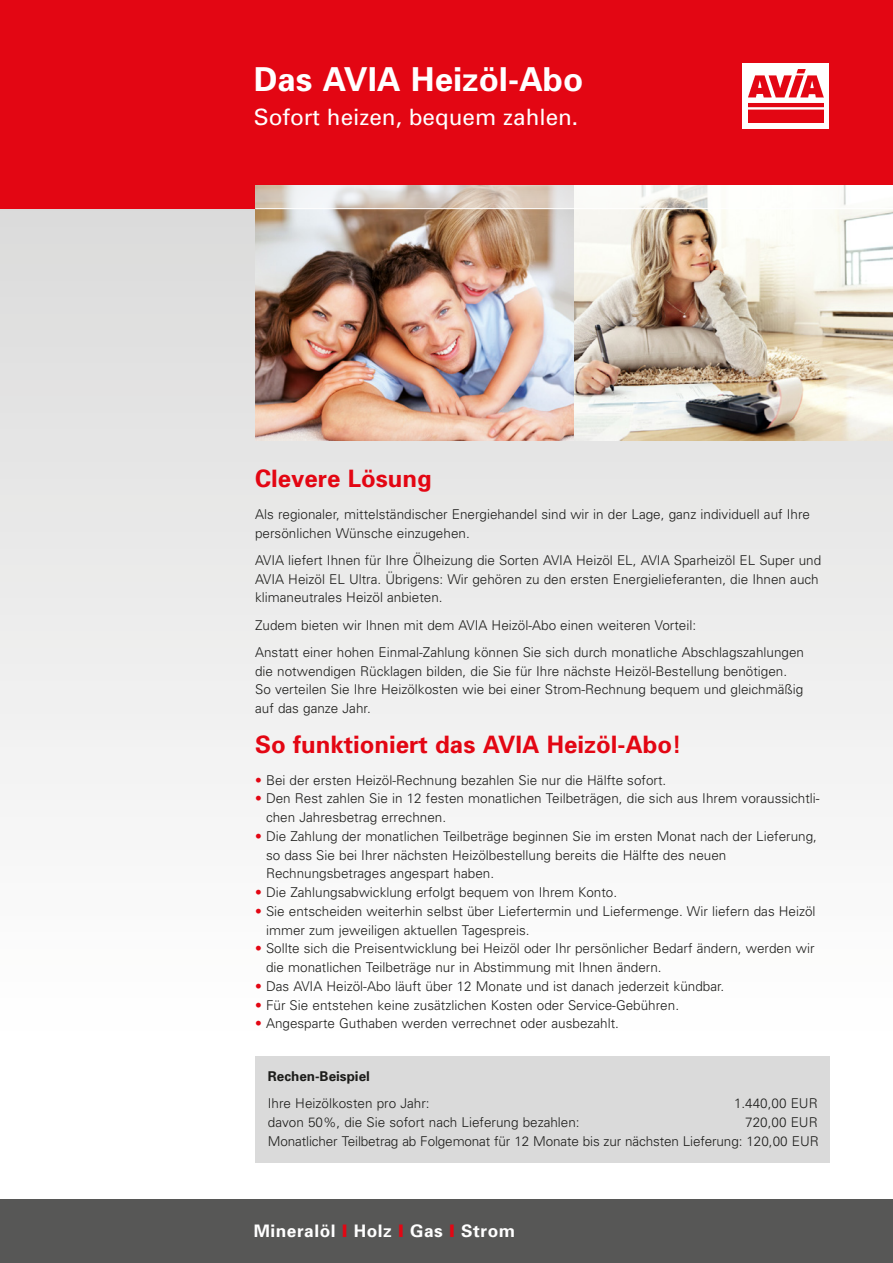
<style>
.page{position:relative;width:893px;height:1263px;background:#fff}
.page>*{position:absolute;margin:0;border:0;box-sizing:border-box;transform-origin:0 0}
.headline_weiss{font:700 33px "Univers";color:#fff}
.headline_rot{font:700 24px "Univers";color:#e30613}
.fließtext_weiss{font:22.5px "Univers";color:#fff}
.t1{font:700 17.25px "Univers";letter-spacing:.03em;color:#fff}
.fließtext_schwarz{font:300 13.5px/18.8px "Univers";color:#1d1d1b}
.fließtext_schwarz-2{font:700 13.5px "Univers";color:#1d1d1b}
.s1{color:#e30613}
.s2{font-weight:900;color:#e30613}
</style>
<div class="page">
<svg style="left:0;top:208px;width:893px;height:592px"></svg>
<div style="left:0;top:0;width:893px;height:208px;background:#e30613"></div>
<img style="left:255px;top:209px;width:638px;height:232px">
<div style="left:743px;top:64px;width:86px;height:65px;background:#fff"></div>
<img style="left:749px;top:70px;width:74px;height:53px">
<svg style="left:255px;top:186px;width:638px;height:22px;background:#eae6e0"></svg>
<hr style="left:255px;top:208px;width:638px;height:1px;background:#fff">
<div style="left:255px;top:1056px;width:574px;height:106px;background:#dadada"></div>
<div style="left:0;top:1200px;width:893px;height:63px;background:#575756"></div>
<p class="headline_weiss" style="left:254px;top:58px;width:331px">Das AVIA Heizöl-Abo</p>
<p class="fließtext_weiss" style="left:254px;top:103px;width:326px">Sofort heizen, bequem zahlen.</p>
<p class="headline_rot" style="left:255px;top:463px;width:178px">Clevere Lösung</p>
<p class="fließtext_schwarz" style="left:255px;top:504px;width:556px">Als regionaler, mittelständischer Energiehandel sind wir in der Lage, ganz individuell auf Ihre persönlichen Wünsche einzugehen.</p>
<p class="fließtext_schwarz" style="left:255px;top:550px;width:568px">AVIA liefert Ihnen für Ihre Ölheizung die Sorten AVIA Heizöl EL, AVIA Sparheizöl EL Super und<br>AVIA Heizöl EL Ultra. Übrigens: Wir gehören zu den ersten Energielieferanten, die Ihnen auch klimaneutrales Heizöl anbieten.</p>
<p class="fließtext_schwarz" style="left:255px;top:615px;width:442px">Zudem bieten wir Ihnen mit dem AVIA Heizöl-Abo einen weiteren Vorteil:</p>
<p class="fließtext_schwarz" style="left:255px;top:642px;width:550px">Anstatt einer hohen Einmal-Zahlung können Sie sich durch monatliche Abschlagszahlungen die notwendigen Rücklagen bilden, die Sie für Ihre nächste Heizöl-Bestellung benötigen.<br>So verteilen Sie Ihre Heizölkosten wie bei einer Strom-Rechnung bequem und gleichmäßig auf das ganze Jahr.</p>
<p class="headline_rot" style="left:255px;top:729px;width:428px">So funktioniert das AVIA Heizöl-Abo!</p>
<p class="fließtext_schwarz" style="left:255px;top:770px;width:413px"><span class="s1">•</span> Bei der ersten Heizöl-Rechnung bezahlen Sie nur die Hälfte sofort.</p>
<p class="fließtext_schwarz" style="left:266px;top:789px;width:555px;text-indent:-11px"><span class="s1">•</span> Den Rest zahlen Sie in 12 festen monatlichen Teilbeträgen, die sich aus Ihrem voraussichtli&shy;chen Jahresbetrag errechnen.</p>
<p class="fließtext_schwarz" style="left:266px;top:826px;width:553px;text-indent:-11px"><span class="s1">•</span> Die Zahlung der monatlichen Teilbeträge beginnen Sie im ersten Monat nach der Lieferung, so dass Sie bei Ihrer nächsten Heizölbestellung bereits die Hälfte des neuen<br>Rechnungsbetrages angespart haben.</p>
<p class="fließtext_schwarz" style="left:255px;top:882px;width:364px"><span class="s1">•</span> Die Zahlungsabwicklung erfolgt bequem von Ihrem Konto.</p>
<p class="fließtext_schwarz" style="left:266px;top:901px;width:551px;text-indent:-11px"><span class="s1">•</span> Sie entscheiden weiterhin selbst über Liefertermin und Liefermenge. Wir liefern das Heizöl immer zum jeweiligen aktuellen Tagespreis.</p>
<p class="fließtext_schwarz" style="left:266px;top:939px;width:550px;text-indent:-11px"><span class="s1">•</span> Sollte sich die Preisentwicklung bei Heizöl oder Ihr persönlicher Bedarf ändern, werden wir die monatlichen Teilbeträge nur in Abstimmung mit Ihnen ändern.</p>
<p class="fließtext_schwarz" style="left:255px;top:976px;width:471px"><span class="s1">•</span> Das AVIA Heizöl-Abo läuft über 12 Monate und ist danach jederzeit kündbar.</p>
<p class="fließtext_schwarz" style="left:255px;top:995px;width:425px"><span class="s1">•</span> Für Sie entstehen keine zusätzlichen Kosten oder Service-Gebühren.</p>
<p class="fließtext_schwarz" style="left:255px;top:1014px;width:365px"><span class="s1">•</span> Angesparte Guthaben werden verrechnet oder ausbezahlt.</p>
<p class="fließtext_schwarz-2" style="left:268px;top:1067px;width:104px">Rechen-Beispiel</p>
<p class="fließtext_schwarz" style="left:268px;top:1094px;width:163px">Ihre Heizölkosten pro Jahr:</p>
<p class="fließtext_schwarz" style="left:734px;top:1094px;width:85px">1.440,00 EUR</p>
<p class="fließtext_schwarz" style="left:268px;top:1112px;width:313px">davon 50%, die Sie sofort nach Lieferung bezahlen:</p>
<p class="fließtext_schwarz" style="left:268px;top:1112px;width:552px;text-align:right">720,00 EUR<br>Monatlicher Teilbetrag ab Folgemonat für 12 Monate bis zur nächsten Lieferung: 120,00 EUR</p>
<p class="t1" style="left:254px;top:1219px;width:263px">Mineralöl <span class="s2">I</span> Holz <span class="s2">I</span> Gas <span class="s2">I</span> Strom</p>
</div>
